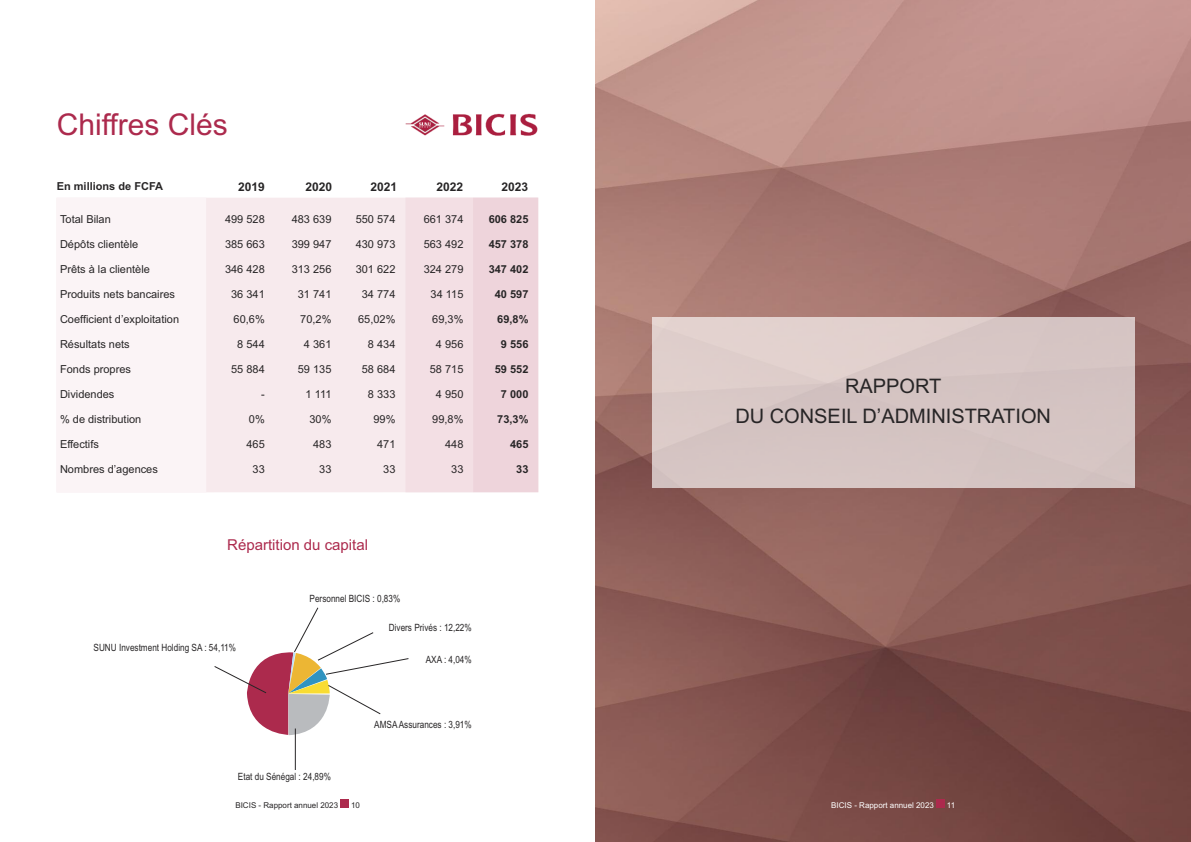
<style>
.page{position:relative;width:1191px;height:842px;background:#fff}
.page>*{position:absolute;margin:0;border:0;box-sizing:border-box;transform-origin:0 0}
.t1{font:30px "Arial";color:#ac2a4d}
.t2{font:20px/30px "Arial";color:#272526;text-align:center}
.t3{font:15px "Arial";color:#ac2a4d}
.t4{font:700 12px "Arial";color:#272526}
.t5{font:11px "Arial";color:#272526}
.t6{font:700 11px "Arial";color:#272526}
.t7{font:10px "Arial Narrow";color:#272526}
.t8{font:8px "Arial";color:#272526}
.t9{font:8px "Arial";color:#fff}
</style>
<div class="page">
<img style="left:595px;top:0;width:596px;height:842px">
<div style="left:57px;top:198px;width:482px;height:294px;background:#f7eaed"></div>
<div style="left:405px;top:198px;width:68px;height:294px;background:#f3dfe4"></div>
<div style="left:473px;top:198px;width:65px;height:294px;background:#eed4db"></div>
<div style="left:57px;top:198px;width:149px;height:294px;background:#fbf4f6"></div>
<img style="left:405px;top:113px;width:133px;height:23px">
<div style="left:340px;top:799px;width:9px;height:9px;background:#ac2a4d"></div>
<div style="left:652px;top:318px;width:482px;height:170px;background:#fff;opacity:.65"></div>
<div style="left:936px;top:799px;width:8px;height:9px;background:#ac2a4d"></div>
<hr style="left:295px;top:728px;width:1px;height:42px;background:#272526">
<svg style="left:214px;top:607px;width:195px;height:128px"></svg>
<h1 class="t1" style="left:57px;top:107px;width:173px">Chiffres Clés</h1>
<p class="t6" style="left:57px;top:180px;width:108px">En millions de FCFA</p>
<p class="t5" style="left:60px;top:213px;width:52px">Total Bilan</p>
<p class="t5" style="left:60px;top:238px;width:80px">Dépôts clientèle</p>
<p class="t5" style="left:60px;top:263px;width:91px">Prêts à la clientèle</p>
<p class="t5" style="left:60px;top:288px;width:116px">Produits nets bancaires</p>
<p class="t5" style="left:60px;top:313px;width:121px">Coefficient d’exploitation</p>
<p class="t5" style="left:60px;top:338px;width:71px">Résultats nets</p>
<p class="t5" style="left:60px;top:363px;width:72px">Fonds propres</p>
<p class="t5" style="left:60px;top:388px;width:56px">Dividendes</p>
<p class="t5" style="left:60px;top:413px;width:83px">% de distribution</p>
<p class="t5" style="left:60px;top:438px;width:40px">Effectifs</p>
<p class="t5" style="left:60px;top:463px;width:99px">Nombres d’agences</p>
<p class="t4" style="left:238px;top:180px;width:28px">2019</p>
<p class="t4" style="left:305px;top:180px;width:28px">2020</p>
<p class="t5" style="left:225px;top:213px;width:41px">499 528</p>
<p class="t5" style="left:225px;top:238px;width:41px">385 663</p>
<p class="t5" style="left:225px;top:263px;width:41px">346 428</p>
<p class="t5" style="left:231px;top:288px;width:35px">36 341</p>
<p class="t5" style="left:234px;top:313px;width:33px">60,6%</p>
<p class="t5" style="left:237px;top:338px;width:29px">8 544</p>
<p class="t5" style="left:231px;top:363px;width:35px">55 884</p>
<p class="t5" style="left:261px;top:388px;width:5px">-</p>
<p class="t5" style="left:249px;top:413px;width:17px">0%</p>
<p class="t5" style="left:246px;top:438px;width:20px">465</p>
<p class="t5" style="left:252px;top:463px;width:14px">33</p>
<p class="t5" style="left:292px;top:213px;width:41px">483 639</p>
<p class="t5" style="left:292px;top:238px;width:41px">399 947</p>
<p class="t5" style="left:292px;top:263px;width:41px">313 256</p>
<p class="t5" style="left:298px;top:288px;width:35px">31 741</p>
<p class="t5" style="left:300px;top:313px;width:33px">70,2%</p>
<p class="t5" style="left:304px;top:338px;width:29px">4 361</p>
<p class="t5" style="left:298px;top:363px;width:35px">59 135</p>
<p class="t5" style="left:305px;top:388px;width:27px">1 111</p>
<p class="t5" style="left:309px;top:413px;width:24px">30%</p>
<p class="t5" style="left:313px;top:438px;width:20px">483</p>
<p class="t5" style="left:319px;top:463px;width:14px">33</p>
<p class="t4" style="left:370px;top:180px;width:28px">2021</p>
<p class="t5" style="left:356px;top:213px;width:41px">550 574</p>
<p class="t5" style="left:356px;top:238px;width:41px">430 973</p>
<p class="t5" style="left:356px;top:263px;width:41px">301 622</p>
<p class="t5" style="left:362px;top:288px;width:35px">34 774</p>
<p class="t5" style="left:358px;top:313px;width:39px">65,02%</p>
<p class="t5" style="left:368px;top:338px;width:29px">8 434</p>
<p class="t5" style="left:362px;top:363px;width:35px">58 684</p>
<p class="t5" style="left:368px;top:388px;width:29px">8 333</p>
<p class="t5" style="left:373px;top:413px;width:24px">99%</p>
<p class="t5" style="left:377px;top:438px;width:20px">471</p>
<p class="t5" style="left:383px;top:463px;width:14px">33</p>
<p class="t4" style="left:436px;top:180px;width:28px">2022</p>
<p class="t5" style="left:424px;top:213px;width:41px">661 374</p>
<p class="t5" style="left:424px;top:238px;width:41px">563 492</p>
<p class="t5" style="left:424px;top:263px;width:41px">324 279</p>
<p class="t5" style="left:431px;top:288px;width:34px">34 115</p>
<p class="t5" style="left:432px;top:313px;width:33px">69,3%</p>
<p class="t5" style="left:436px;top:338px;width:29px">4 956</p>
<p class="t5" style="left:430px;top:363px;width:35px">58 715</p>
<p class="t5" style="left:436px;top:388px;width:29px">4 950</p>
<p class="t5" style="left:432px;top:413px;width:33px">99,8%</p>
<p class="t5" style="left:445px;top:438px;width:20px">448</p>
<p class="t5" style="left:451px;top:463px;width:14px">33</p>
<p class="t4" style="left:501px;top:180px;width:28px">2023</p>
<p class="t6" style="left:489px;top:213px;width:41px">606 825</p>
<p class="t6" style="left:489px;top:238px;width:41px">457 378</p>
<p class="t6" style="left:489px;top:263px;width:41px">347 402</p>
<p class="t6" style="left:495px;top:288px;width:35px">40 597</p>
<p class="t6" style="left:497px;top:313px;width:33px">69,8%</p>
<p class="t6" style="left:501px;top:338px;width:29px">9 556</p>
<p class="t6" style="left:495px;top:363px;width:35px">59 552</p>
<p class="t6" style="left:501px;top:388px;width:29px">7 000</p>
<p class="t6" style="left:497px;top:413px;width:33px">73,3%</p>
<p class="t6" style="left:510px;top:438px;width:20px">465</p>
<p class="t6" style="left:516px;top:463px;width:14px">33</p>
<h3 class="t3" style="left:227px;top:536px;width:142px">Répartition du capital</h3>
<p class="t7" style="left:94px;top:642px;width:144px">SUNU Investment Holding SA : 54,11%</p>
<p class="t7" style="left:310px;top:593px;width:92px">Personnel BICIS : 0,83%</p>
<p class="t7" style="left:389px;top:622px;width:84px">Divers Privés : 12,22%</p>
<p class="t7" style="left:426px;top:654px;width:48px">AXA : 4,04%</p>
<p class="t7" style="left:374px;top:719px;width:99px">AMSA Assurances : 3,91%</p>
<p class="t7" style="left:238px;top:771px;width:95px">Etat du Sénégal : 24,89%</p>
<p class="t8" style="left:235px;top:800px;width:104px">BICIS - Rapport annuel 2023</p>
<p class="t8" style="left:351px;top:800px;width:10px">10</p>
<h2 class="t2" style="left:735px;top:371px;width:317px">RAPPORT<br>DU CONSEIL D’ADMINISTRATION</h2>
<p class="t9" style="left:831px;top:800px;width:104px">BICIS - Rapport annuel 2023</p>
<p class="t9" style="left:947px;top:800px;width:10px">11</p>
</div>
